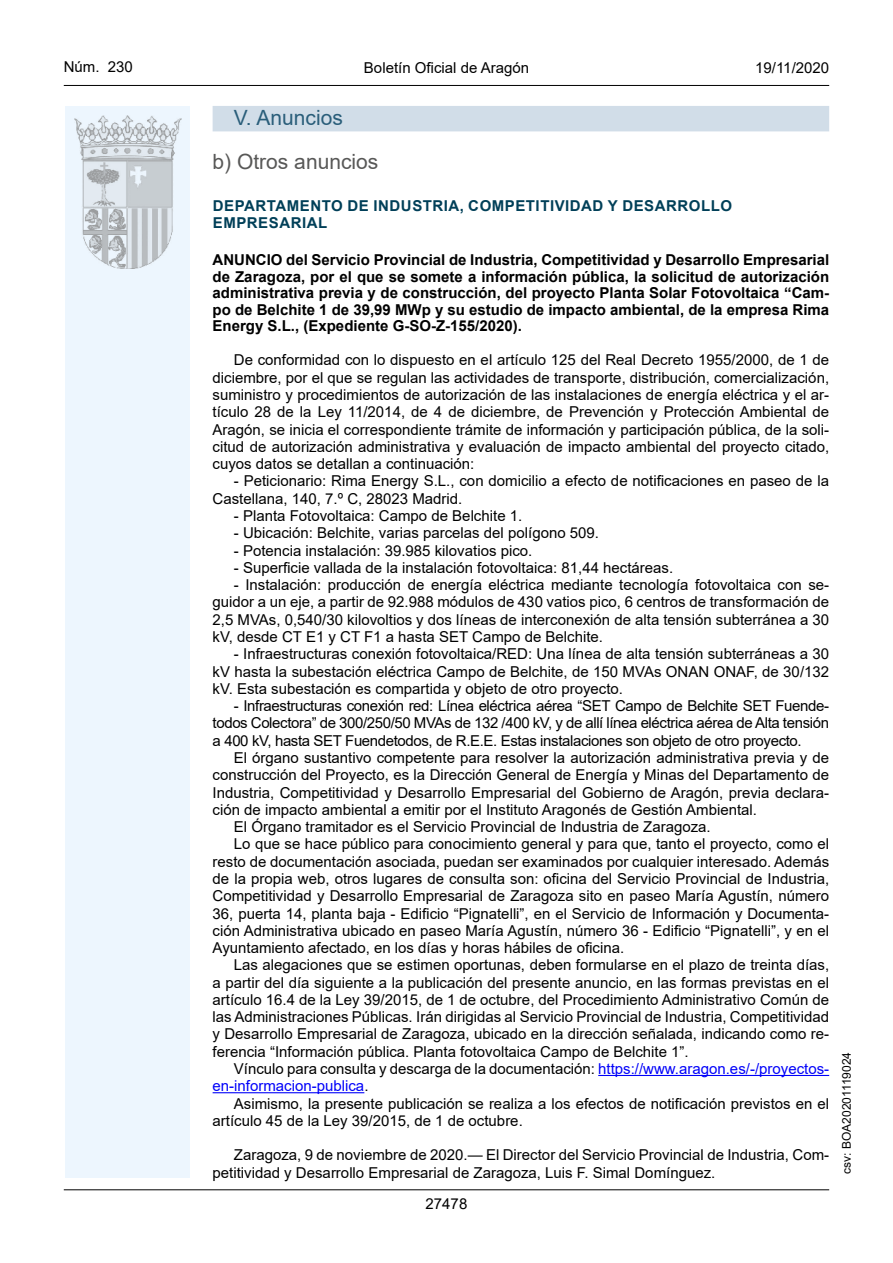
<style>
.page{position:relative;width:893px;height:1263px;background:#fff}
.page>*{position:absolute;margin:0;border:0;box-sizing:border-box;transform-origin:0 0}
.Sub_Seccion{font:21px "Arial";color:#585857}
.Titulo_sec{font:21px "Arial";color:#2a5e7a}
.inicio_de_parrafo{font:15px/17.2px "Arial";color:#000;text-align:justify}
.Titulo_text{font:700 15px/16.5px "Arial";color:#000;text-align:justify}
.inicio_de_parrafo-2{font:15px/17.2px "Arial";color:#0000fa}
.emisor_text{font:700 15px/16.5px "Arial";letter-spacing:.035em;color:#003f58}
.t1{font:15px "Arial MT2";color:#000}
.t2{font:12px "Arial MT2";color:#000}
.s1{color:#000}
.s2{font-family:"Arial MT2";color:#000}
</style>
<div class="page">
<hr style="left:64px;top:1189px;width:765px;height:1px;background:#000">
<hr style="left:64px;top:85px;width:765px;height:1px;background:#000">
<div style="left:65px;top:106px;width:125px;height:1072px;background:#edf6fe"></div>
<img style="left:75px;top:115px;width:106px;height:153px">
<div style="left:213px;top:106px;width:616px;height:25px;background:#d1dde8"></div>
<hr style="left:598px;top:1075px;width:231px;height:1px;background:#0000fa">
<hr style="left:213px;top:1092px;width:151px;height:1px;background:#0000fa">
<p class="t1" style="left:64px;top:57px;width:71px">Núm. 230</p>
<p class="inicio_de_parrafo" style="left:364px;top:59px;width:167px">Boletín Oficial de Aragón</p>
<p class="t1" style="left:755px;top:57px;width:75px">19/11/2020</p>
<h3 class="Titulo_sec" style="left:234px;top:103px;width:110px">V. Anuncios</h3>
<h4 class="Sub_Seccion" style="left:213px;top:147px;width:167px">b) Otros anuncios</h4>
<h5 class="emisor_text" style="left:213px;top:198px;width:521px">DEPARTAMENTO DE INDUSTRIA, COMPETITIVIDAD Y DESARROLLO<br>EMPRESARIAL</h5>
<p class="Titulo_text" style="left:213px;top:252px;width:618px">ANUNCIO del Servicio Provincial de Industria, Competitividad y Desarrollo Empresarial de Zaragoza, por el que se somete a información pública, la solicitud de autorización administrativa previa y de construcción, del proyecto Planta Solar Fotovoltaica “Cam&shy;po de Belchite 1 de 39,99 MWp y su estudio de impacto ambiental, de la empresa Rima Energy S.L., (Expediente G-SO-Z-155/2020).</p>
<p class="inicio_de_parrafo" style="left:213px;top:351px;width:618px;text-indent:21px">De conformidad con lo dispuesto en el artículo 125 del Real Decreto 1955/2000, de 1 de diciembre, por el que se regulan las actividades de transporte, distribución, comercialización, suministro y procedimientos de autorización de las instalaciones de energía eléctrica y el ar&shy;tículo 28 de la Ley 11/2014, de 4 de diciembre, de Prevención y Protección Ambiental de Aragón, se inicia el correspondiente trámite de información y participación pública, de la soli&shy;citud de autorización administrativa y evaluación de impacto ambiental del proyecto citado, cuyos datos se detallan a continuación:</p>
<p class="inicio_de_parrafo" style="left:213px;top:472px;width:618px;text-indent:21px">- Peticionario: Rima Energy S.L., con domicilio a efecto de notificaciones en paseo de la<br>Castellana, 140, 7.º C, 28023 Madrid.</p>
<p class="inicio_de_parrafo" style="left:234px;top:507px;width:290px">- Planta Fotovoltaica: Campo de Belchite 1.</p>
<p class="inicio_de_parrafo" style="left:234px;top:524px;width:367px">- Ubicación: Belchite, varias parcelas del polígono 509.</p>
<p class="inicio_de_parrafo" style="left:234px;top:542px;width:300px">- Potencia instalación: 39.985 kilovatios pico.</p>
<p class="inicio_de_parrafo" style="left:234px;top:559px;width:441px">- Superficie vallada de la instalación fotovoltaica: 81,44 hectáreas.</p>
<p class="inicio_de_parrafo" style="left:213px;top:576px;width:618px;text-indent:21px">- Instalación: producción de energía eléctrica mediante tecnología fotovoltaica con se&shy;guidor a un eje, a partir de 92.988 módulos de 430 vatios pico, 6 centros de transformación de 2,5 MVAs, 0,540/30 kilovoltios y dos líneas de interconexión de alta tensión subterránea a 30 kV, desde CT E1 y CT F1 a hasta SET Campo de Belchite.</p>
<p class="inicio_de_parrafo" style="left:213px;top:645px;width:618px;text-indent:21px">- Infraestructuras conexión fotovoltaica/RED: Una línea de alta tensión subterráneas a 30 kV hasta la subestación eléctrica Campo de Belchite, de 150 MVAs ONAN ONAF, de 30/132 kV. Esta subestación es compartida y objeto de otro proyecto.</p>
<p class="inicio_de_parrafo" style="left:213px;top:697px;width:618px;text-indent:21px">- Infraestructuras conexión red: Línea eléctrica aérea “SET Campo de Belchite SET Fuende&shy;todos Colectora” de 300/250/50 MVAs de 132 /400 kV, y de allí línea eléctrica aérea de Alta tensión a 400 kV, hasta SET Fuendetodos, de R.E.E. Estas instalaciones son objeto de otro proyecto.</p>
<p class="inicio_de_parrafo" style="left:213px;top:749px;width:618px;text-indent:21px">El órgano sustantivo competente para resolver la autorización administrativa previa y de construcción del Proyecto, es la Dirección General de Energía y Minas del Departamento de Industria, Competitividad y Desarrollo Empresarial del Gobierno de Aragón, previa declara&shy;ción de impacto ambiental a emitir por el Instituto Aragonés de Gestión Ambiental.</p>
<p class="inicio_de_parrafo" style="left:234px;top:818px;width:478px">El Órgano tramitador es el Servicio Provincial de Industria de Zaragoza.</p>
<p class="inicio_de_parrafo" style="left:213px;top:835px;width:618px;text-indent:21px">Lo que se hace público para conocimiento general y para que, tanto el proyecto, como el resto de documentación asociada, puedan ser examinados por cualquier interesado. Además de la propia web, otros lugares de consulta son: oficina del Servicio Provincial de Industria, Competitividad y Desarrollo Empresarial de Zaragoza sito en paseo María Agustín, número 36, puerta 14, planta baja - Edificio “Pignatelli”, en el Servicio de Información y Documenta&shy;ción Administrativa ubicado en paseo María Agustín, número 36 - Edificio “Pignatelli”, y en el Ayuntamiento afectado, en los días y horas hábiles de oficina.</p>
<p class="inicio_de_parrafo" style="left:213px;top:956px;width:618px;text-indent:21px">Las alegaciones que se estimen oportunas, deben formularse en el plazo de treinta días, a partir del día siguiente a la publicación del presente anuncio, en las formas previstas en el artículo 16.4 de la Ley 39/2015, de 1 de octubre, del Procedimiento Administrativo Común de las Administraciones Públicas. Irán dirigidas al Servicio Provincial de Industria, Competitividad y Desarrollo Empresarial de Zaragoza, ubicado en la dirección señalada, indicando como re&shy;ferencia “Información pública. Planta fotovoltaica Campo de Belchite 1”.</p>
<p class="inicio_de_parrafo-2" style="left:213px;top:1060px;width:618px;text-indent:21px"><span class="s1">Vínculo para consulta y descarga de la documentación:</span> https://www.aragon.es/-/proyectos&shy;en-informacion-publica<span class="s2">.</span></p>
<p class="inicio_de_parrafo" style="left:213px;top:1094px;width:618px;text-indent:21px">Asimismo, la presente publicación se realiza a los efectos de notificación previstos en el artículo 45 de la Ley 39/2015, de 1 de octubre.</p>
<p class="inicio_de_parrafo" style="left:213px;top:1146px;width:618px;text-indent:21px">Zaragoza, 9 de noviembre de 2020.— El Director del Servicio Provincial de Industria, Com&shy;petitividad y Desarrollo Empresarial de Zaragoza, Luis F. Simal Domínguez.</p>
<p class="t1" style="left:426px;top:1193px;width:43px">27478</p>
<p class="t2" style="left:838px;top:1174px;width:123px;rotate:-90deg">csv: BOA20201119024</p>
</div>
